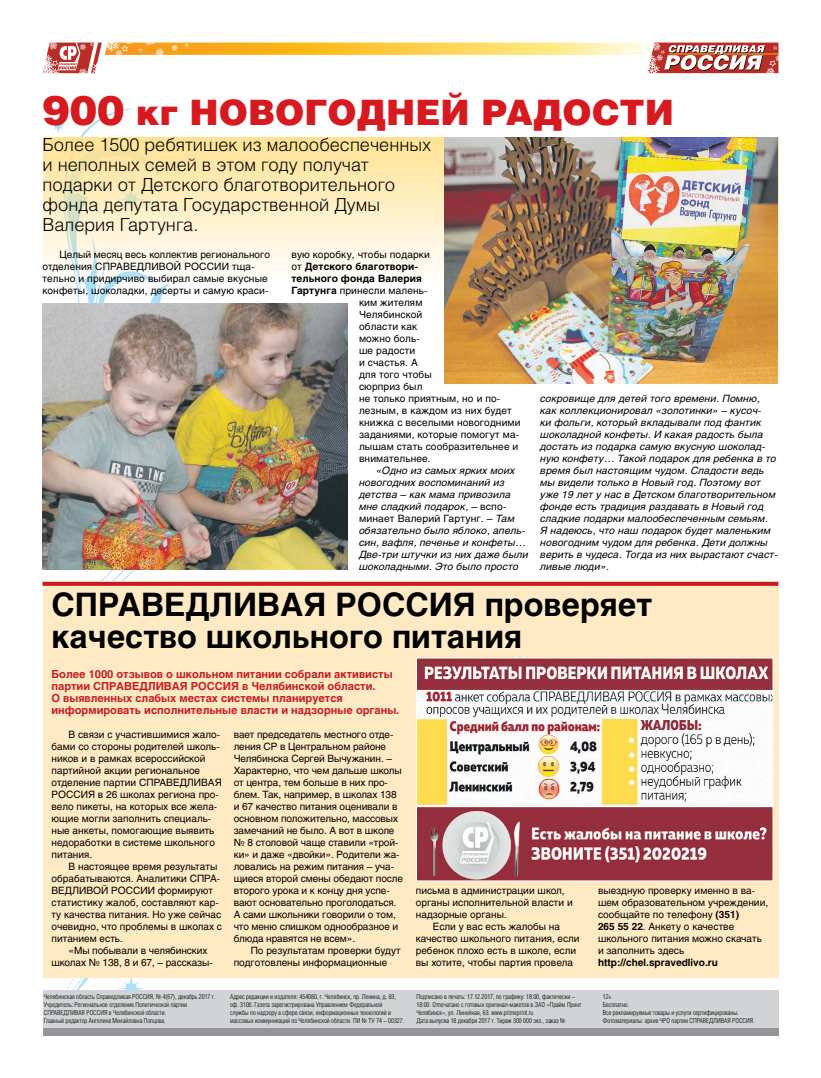
<style>
.page{position:relative;width:821px;height:1078px;background:#fff}
.page>*{position:absolute;margin:0;border:0;box-sizing:border-box;transform-origin:0 0}
.t1{font:35px "Helios Black C";color:#d71920}
.t2{font:700 32px/32px "Helios C";color:#000}
.t3{font:18px/20px "Helios Light C";color:#000}
.t4{font:700 11px/12px "Helios C";color:#c61d23}
.t5{font:10px/12px "Helios C";color:#000}
.t6{font:italic 10px/12px "Helios C";letter-spacing:.01em;color:#000}
.t7{font:700 10px "Helios C";letter-spacing:.01em;color:#000}
.t8{font:6.8px/8px "Helios Cond Light C";color:#000}
.s1{font-size:41px}
.s2{font-weight:400}
.s3{font-weight:700}
.s4{font-style:normal}
</style>
<div class="page">
<div style="left:43px;top:1023px;width:735px;height:12px;background:#939598"></div>
<svg style="left:42px;top:42px;width:737px;height:32px"></svg>
<svg style="left:43px;top:108px;width:141px;height:881px"></svg>
<svg style="left:43px;top:137px;width:735px;height:144px;background:#fdefc7"></svg>
<div style="left:43px;top:581px;width:735px;height:396px;background:#ffeac4"></div>
<svg style="left:43px;top:581px;width:735px;height:4px;background:#d14744"></svg>
<div style="left:43px;top:989px;width:735px;height:38px;background:#d1d3d4"></div>
<img style="left:418px;top:659px;width:353px;height:220px">
<div style="left:416px;top:657px;width:357px;height:224px;border:1px solid #fff"></div>
<img style="left:444px;top:137px;width:333px;height:246px">
<img style="left:43px;top:303px;width:305px;height:266px">
<h1 class="t1" style="left:42px;top:91px;width:633px"><span class="s1">900</span> кг НОВОГОДНЕЙ РАДОСТИ</h1>
<h3 class="t3" style="left:42px;top:134px;width:390px">Более 1500 ребятишек из малообеспеченных и неполных семей в этом году получат подарки от Детского благотворительного фонда депутата Государственной Думы Валерия Гартунга.</h3>
<p class="t5" style="left:42px;top:248px;width:229px;text-indent:17px">Целый месяц весь коллектив регионального отделения СПРАВЕДЛИВОЙ РОССИИ тща&shy;тельно и придирчиво выбирал самые вкусные конфеты, шоколадки, десерты и самую краси-</p>
<p class="t5" style="left:291px;top:248px;width:140px">вую коробку, чтобы подарки</p>
<p class="t7" style="left:291px;top:260px;width:128px"><span class="s2">от</span> Детского благотвори-</p>
<p class="t7" style="left:291px;top:272px;width:132px">тельного фонда Валерия</p>
<p class="t5" style="left:291px;top:284px;width:138px"><span class="s3">Гартунга</span> принесли малень-</p>
<p class="t5" style="left:359px;top:296px;width:65px">ким жителям</p>
<p class="t5" style="left:359px;top:308px;width:65px">Челябинской</p>
<p class="t5" style="left:359px;top:320px;width:60px">области как</p>
<p class="t5" style="left:359px;top:332px;width:62px">можно боль-</p>
<p class="t5" style="left:359px;top:344px;width:58px">ше радости</p>
<p class="t5" style="left:359px;top:356px;width:60px">и счастья. А</p>
<p class="t5" style="left:359px;top:368px;width:74px">для того чтобы</p>
<p class="t5" style="left:359px;top:380px;width:65px">сюрприз был</p>
<p class="t5" style="left:359px;top:392px;width:143px">не только приятным, но и по-</p>
<p class="t5" style="left:359px;top:404px;width:154px">лезным, в каждом из них будет</p>
<p class="t5" style="left:359px;top:416px;width:163px">книжка с веселыми новогодними</p>
<p class="t5" style="left:359px;top:428px;width:162px">заданиями, которые помогут ма-</p>
<p class="t5" style="left:359px;top:440px;width:161px">лышам стать сообразительнее и</p>
<p class="t5" style="left:359px;top:452px;width:73px">внимательнее.</p>
<p class="t6" style="left:359px;top:464px;width:171px;text-indent:17px">«Одно из самых ярких моих новогодних воспоминаний из детства – как мама привозила мне сладкий подарок, – <span class="s4">вспо&shy;минает Валерий Гартунг.</span> – Там обязательно было яблоко, апель&shy;син, вафля, печенье и конфеты…<br>Две-три штучки из них даже были шоколадными. Это было просто</p>
<p class="t6" style="left:540px;top:392px;width:239px">сокровище для детей того времени. Помню, как коллекционировал «золотинки» – кусоч-<br>ки фольги, который вкладывали под фантик шоколадной конфеты. И какая радость была достать из подарка самую вкусную шоколад&shy;ную конфету… Такой подарок для ребенка в то время был настоящим чудом. Сладости ведь мы видели только в Новый год. Поэтому вот уже 19 лет у нас в Детском благотворительном фонде есть традиция раздавать в Новый год сладкие подарки малообеспеченным семьям.<br>Я надеюсь, что наш подарок будет маленьким новогодним чудом для ребенка. Дети должны верить в чудеса. Тогда из них вырастают счаст&shy;ливые люди».</p>
<h2 class="t2" style="left:51px;top:588px;width:602px">СПРАВЕДЛИВАЯ РОССИЯ проверяет качество школьного питания</h2>
<p class="t4" style="left:51px;top:667px;width:349px">Более 1000 отзывов о школьном питании собрали активисты партии СПРАВЕДЛИВАЯ РОССИЯ в Челябинской области.<br>О выявленных слабых местах системы планируется информировать исполнительные власти и надзорные органы.</p>
<p class="t5" style="left:51px;top:728px;width:172px;text-indent:17px">В связи с участившимися жало&shy;бами со стороны родителей школь&shy;ников и в рамках всероссийской партийной акции региональное отделение партии СПРАВЕДЛИВАЯ<br>РОССИЯ в 26 школах региона про&shy;вело пикеты, на которых все жела&shy;ющие могли заполнить специаль&shy;ные анкеты, помогающие выявить недоработки в системе школьного питания.</p>
<p class="t5" style="left:51px;top:860px;width:172px;text-indent:17px">В настоящее время результаты обрабатываются. Аналитики СПРА-<br>ВЕДЛИВОЙ РОССИИ формируют статистику жалоб, составляют кар&shy;ту качества питания. Но уже сейчас очевидно, что проблемы в школах с питанием есть.</p>
<p class="t5" style="left:51px;top:944px;width:163px;text-indent:17px">«Мы побывали в челябинских школах № 138, 8 и 67, – рассказы-</p>
<p class="t5" style="left:234px;top:728px;width:171px">вает председатель местного отде&shy;ления СР в Центральном районе<br>Челябинска Сергей Вычужанин. –<br>Характерно, что чем дальше школы от центра, тем больше в них про&shy;блем. Так, например, в школах 138 и 67 качество питания оценивали в основном положительно, массовых замечаний не было. А вот в школе № 8 столовой чаще ставили «трой&shy;ки» и даже «двойки». Родители жа&shy;ловались на режим питания – уча&shy;щиеся второй смены обедают после второго урока и к концу дня успе&shy;вают основательно проголодаться.<br>А сами школьники говорили о том, что меню слишком однообразное и блюда нравятся не всем».</p>
<p class="t5" style="left:234px;top:944px;width:169px;text-indent:17px">По результатам проверки будут подготовлены информационные</p>
<p class="t5" style="left:416px;top:884px;width:158px">письма в администрации школ, органы исполнительной власти и надзорные органы.</p>
<p class="t5" style="left:416px;top:920px;width:165px;text-indent:17px">Если у вас есть жалобы на качество школьного питания, если ребенок плохо есть в школе, если вы хотите, чтобы партия провела</p>
<p class="t5" style="left:598px;top:884px;width:172px">выездную проверку именно в ва&shy;шем образовательном учреждении, сообщайте по телефону <span class="s3">(351)<br>265 55 22</span>. Анкету о качестве школьного питания можно скачать и заполнить здесь</p>
<p class="t7" style="left:598px;top:956px;width:121px">http://chel.spravedlivo.ru</p>
<p class="t8" style="left:44px;top:992px;width:173px">Челябинская область Справедливая РОССИЯ, № 4(67), декабрь 2017 г.<br>Учредитель: Региональное отделение Политической партии СПРАВЕДЛИВАЯ РОССИЯ в Челябинской области.<br>Главный редактор Ангелина Михайловна Попцова.</p>
<p class="t8" style="left:230px;top:992px;width:175px">Адрес редакции и издателя: 454080, г. Челябинск, пр. Ленина, д. 83, оф. 310б. Газета зарегистрирована Управлением Федеральной<br>службы по надзору в сфере связи, информационных технологий и массовых коммуникаций по Челябинской области. ПИ № ТУ 74 – 00327.</p>
<p class="t8" style="left:416px;top:992px;width:166px">Подписано в печать: 17.12.2017, по графику: 18:00, фактически – 18:00. Отпечатано с готовых оригинал-макетов в ЗАО «Прайм Принт Челябинск», ул. Линейная, 63. www.primeprint.ru<br>Дата выпуска 18 декабря 2017 г. Тираж 300 000 экз., заказ №</p>
<p class="t8" style="left:603px;top:992px;width:153px">12+.<br>Бесплатно.<br>Все рекламируемые товары и услуги сертифицированы.<br>Фотоматериалы: архив ЧРО партии СПРАВЕДЛИВАЯ РОССИЯ.</p>
</div>
